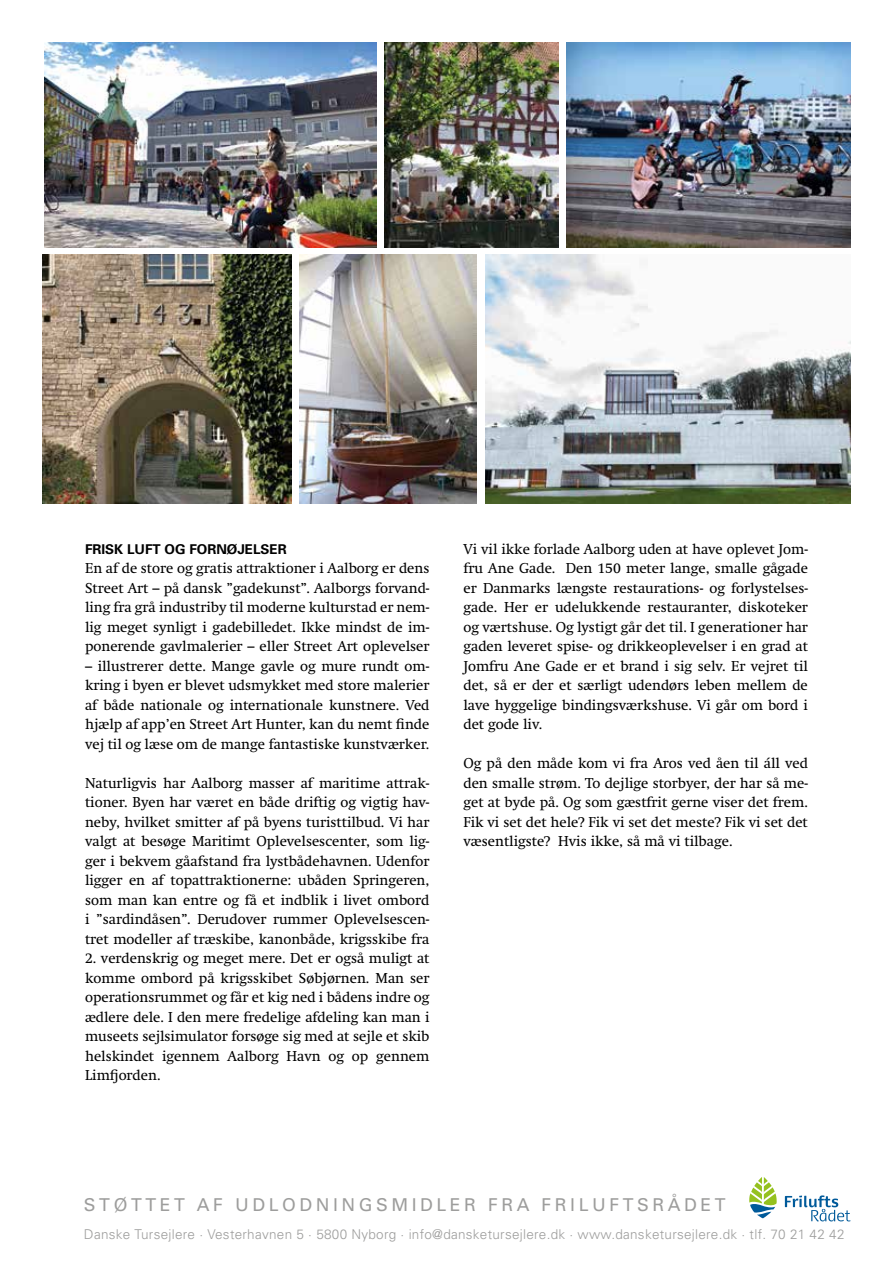
<style>
.page{position:relative;width:893px;height:1263px;background:#fff}
.page>*{position:absolute;margin:0;border:0;box-sizing:border-box;transform-origin:0 0}
.t1{font:17.7px "Univers";letter-spacing:.2em;color:#9d9d9c}
.t2{font:14.25px/19.5px "Swift";color:#000;text-align:justify}
.t3{font:300 13.5px "Univers";letter-spacing:.02em;color:#9d9d9c}
.t4{font:700 13.5px "Univers";color:#000}
</style>
<div class="page">
<svg style="left:785px;top:1195px;width:65px;height:26px"></svg>
<svg style="left:749px;top:1177px;width:28px;height:41px"></svg>
<img style="left:567px;top:43px;width:283px;height:204px">
<img style="left:485px;top:255px;width:365px;height:249px">
<img style="left:44px;top:43px;width:332px;height:204px">
<img style="left:43px;top:255px;width:249px;height:249px">
<img style="left:300px;top:255px;width:176px;height:249px">
<img style="left:384px;top:43px;width:175px;height:204px">
<p class="t4" style="left:85px;top:540px;width:203px">FRISK LUFT OG FORNØJELSER</p>
<p class="t2" style="left:85px;top:559px;width:346px">En af de store og gratis attraktioner i Aalborg er dens Street Art – på dansk ”gadekunst”. Aalborgs forvand&shy;ling fra grå industriby til moderne kulturstad er nem&shy;lig meget synligt i gadebilledet. Ikke mindst de im&shy;ponerende gavlmalerier – eller Street Art oplevelser</p>
<p class="t2" style="left:85px;top:656px;width:346px">– illustrerer dette. Mange gavle og mure rundt om&shy;kring i byen er blevet udsmykket med store malerier af både nationale og internationale kunstnere. Ved hjælp af app’en Street Art Hunter, kan du nemt finde vej til og læse om de mange fantastiske kunstværker.</p>
<p class="t2" style="left:85px;top:773px;width:346px">Naturligvis har Aalborg masser af maritime attrak&shy;tioner. Byen har været en både driftig og vigtig hav&shy;neby, hvilket smitter af på byens turisttilbud. Vi har valgt at besøge Maritimt Oplevelsescenter, som lig&shy;ger i bekvem gåafstand fra lystbådehavnen. Udenfor ligger en af topattraktionerne: ubåden Springeren, som man kan entre og få et indblik i livet ombord i ”sardindåsen”. Derudover rummer Oplevelsescen&shy;tret modeller af træskibe, kanonbåde, krigsskibe fra</p>
<p class="t2" style="left:85px;top:949px;width:346px">2. verdenskrig og meget mere. Det er også muligt at komme ombord på krigsskibet Søbjørnen. Man ser operationsrummet og får et kig ned i bådens indre og ædlere dele. I den mere fredelige afdeling kan man i museets sejlsimulator forsøge sig med at sejle et skib helskindet igennem Aalborg Havn og op gennem Limfjorden.</p>
<p class="t2" style="left:463px;top:539px;width:346px">Vi vil ikke forlade Aalborg uden at have oplevet Jom&shy;fru Ane Gade. Den 150 meter lange, smalle gågade er Danmarks længste restaurations- og forlystelses&shy;gade. Her er udelukkende restauranter, diskoteker og værtshuse. Og lystigt går det til. I generationer har gaden leveret spise- og drikkeoplevelser i en grad at Jomfru Ane Gade er et brand i sig selv. Er vejret til det, så er der et særligt udendørs leben mellem de lave hyggelige bindingsværkshuse. Vi går om bord i det gode liv.</p>
<p class="t2" style="left:463px;top:754px;width:346px">Og på den måde kom vi fra Aros ved åen til áll ved den smalle strøm. To dejlige storbyer, der har så me&shy;get at byde på. Og som gæstfrit gerne viser det frem.<br>Fik vi set det hele? Fik vi set det meste? Fik vi set det væsentligste? Hvis ikke, så må vi tilbage.</p>
<p class="t1" style="left:84px;top:1194px;width:643px">STØTTET AF UDLODNINGSMIDLER FRA FRILUFTSRÅDET</p>
<p class="t3" style="left:84px;top:1225px;width:762px">Danske Tursejlere · Vesterhavnen 5 · 5800 Nyborg · info@dansketursejlere.dk · www.dansketursejlere.dk · tlf. 70 21 42 42</p>
</div>
